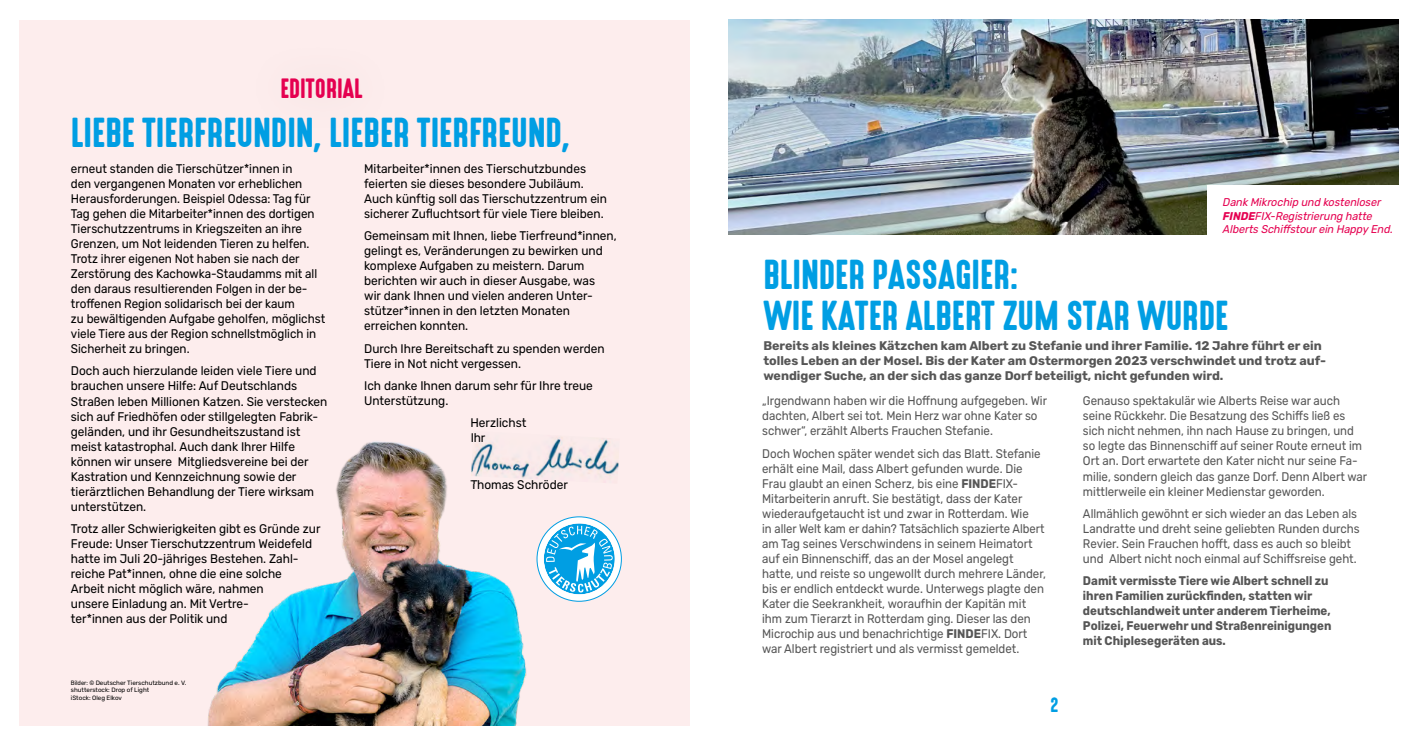
<style>
.page{position:relative;width:1418px;height:745px;background:#fff}
.page>*{position:absolute;margin:0;border:0;box-sizing:border-box;transform-origin:0 0}
.t1{font:37.5px/41.2px "High Voltage";color:#009ee3}
.t2{font:25px "High Voltage";color:#e50050}
.t3{font:18.75px "High Voltage";color:#009ee3}
.t4{font:12.5px/15px "Rubik";color:#565656;scale:.92 1}
.t5{font:12.5px/15px "Rubik";color:#000;scale:.95 1}
.t6{font:12.5px/15px "Rubik";color:#000;scale:.93 1}
.t7{font:700 12.5px/15px "Rubik";color:#565656}
.t8{font:700 12.5px/15px "Rubik";color:#565656;scale:.92 1}
.t9{font:italic 11.25px/13.8px "Rubik";color:#e50050;scale:.95 1}
.t10{font:6.25px/7.5px "Rubik";color:#000;scale:.93 1}
.s1{font-weight:700}
</style>
<div class="page">
<div style="left:19px;top:19px;width:670px;height:706px;background:#fdeded"></div>
<svg style="left:590px;top:523px;width:25px;height:71px"></svg>
<div style="left:537px;top:516px;width:84px;height:84px;border:6px solid #fff;border-radius:50%"></div>
<img style="left:208px;top:441px;width:382px;height:284px">
<img style="left:728px;top:19px;width:670px;height:216px">
<div style="left:1207px;top:185px;width:193px;height:52px;background:#fff"></div>
<img style="left:471px;top:437px;width:148px;height:46px">
<h2 class="t2" style="left:280px;top:74px;width:84px">EDITORIAL</h2>
<h1 class="t1" style="left:71px;top:113px;width:501px">LIEBE TIERFREUNDIN, LIEBER TIERFREUND,</h1>
<p class="t6" style="left:71px;top:161px;width:275px">erneut standen die Tierschützer*innen in<br>den vergangenen Monaten vor erheblichen Herausforderungen. Beispiel Odessa: Tag für Tag gehen die Mitarbeiter*innen des dortigen Tierschutzzentrums in Kriegszeiten an ihre Grenzen, um Not leidenden Tieren zu helfen.<br>Trotz ihrer eigenen Not haben sie nach der Zerstörung des Kachowka-Staudamms mit all den daraus resultierenden Folgen in der be&shy;troffenen Region solidarisch bei der kaum<br>zu bewältigenden Aufgabe geholfen, möglichst viele Tiere aus der Region schnellstmöglich in Sicherheit zu bringen.</p>
<p class="t5" style="left:71px;top:364px;width:271px">Doch auch hierzulande leiden viele Tiere und brauchen unsere Hilfe: Auf Deutschlands Straßen leben Millionen Katzen. Sie verstecken sich auf Friedhöfen oder stillgelegten Fabrik&shy;geländen, und ihr Gesundheitszustand ist meist katastrophal. Auch dank Ihrer Hilfe können wir unsere Mitgliedsvereine bei der Kastration und Kennzeichnung sowie der tierärztlichen Behandlung der Tiere wirksam unterstützen.</p>
<p class="t5" style="left:71px;top:521px;width:264px">Trotz aller Schwierigkeiten gibt es Gründe zur Freude: Unser Tierschutzzentrum Weidefeld hatte im Juli 20-jähriges Bestehen. Zahl&shy;reiche Pat*innen, ohne die eine solche<br>Arbeit nicht möglich wäre, nahmen<br>unsere Einladung an. Mit Vertre-<br>ter*innen aus der Politik und</p>
<p class="t10" style="left:71px;top:678px;width:126px">Bilder: © Deutscher Tierschutzbund e. V. shutterstock: Drop of Light<br>iStock: Oleg Elkov</p>
<p class="t5" style="left:364px;top:161px;width:257px">Mitarbeiter*innen des Tierschutzbundes feierten sie dieses besondere Jubiläum.<br>Auch künftig soll das Tierschutzzentrum ein sicherer Zufluchtsort für viele Tiere bleiben.</p>
<p class="t5" style="left:364px;top:229px;width:267px">Gemeinsam mit Ihnen, liebe Tierfreund*innen, gelingt es, Veränderungen zu bewirken und komplexe Aufgaben zu meistern. Darum berichten wir auch in dieser Ausgabe, was<br>wir dank Ihnen und vielen anderen Unter&shy;stützer*innen in den letzten Monaten erreichen konnten.</p>
<p class="t5" style="left:364px;top:341px;width:255px">Durch Ihre Bereitschaft zu spenden werden<br>Tiere in Not nicht vergessen.</p>
<p class="t5" style="left:364px;top:378px;width:242px">Ich danke Ihnen darum sehr für Ihre treue<br>Unterstützung.</p>
<p class="t5" style="left:470px;top:415px;width:60px">Herzlichst<br>Ihr</p>
<p class="t5" style="left:470px;top:476px;width:104px">Thomas Schröder</p>
<p class="t9" style="left:1222px;top:195px;width:183px">DankMikrochip und kostenloser<br><span class="s1">FINDE</span>FIX-Registrierung hatte<br>Alberts Schiffstourein HappyEnd.</p>
<h1 class="t1" style="left:763px;top:255px;width:466px">BLINDER PASSAGIER:<br>WIE KATER ALBERT ZUM STAR WURDE</h1>
<p class="t7" style="left:763px;top:338px;width:564px">Bereits als kleines Kätzchen kam Albert zu Stefanie und ihrer Familie. 12 Jahre führt er ein tolles Leben an der Mosel. Bis der Kater am Ostermorgen 2023 verschwindet und trotz auf&shy;wendiger Suche, an der sich das ganze Dorf beteiligt, nicht gefunden wird.</p>
<p class="t4" style="left:762px;top:393px;width:311px">„Irgendwann haben wir die Hoffnung aufgegeben. Wir dachten, Albert sei tot. Mein Herz war ohne Kater so schwer“, erzählt Alberts Frauchen Stefanie.</p>
<p class="t4" style="left:762px;top:446px;width:310px">Doch Wochen später wendet sich das Blatt. Stefanie erhält eine Mail, dass Albert gefunden wurde. Die Frau glaubt an einen Scherz, bis eine <span class="s1">FINDE</span>FIX-Mitarbeiterin anruft. Sie bestätigt, dass der Kater wiederaufgetaucht ist und zwar in Rotterdam. Wie<br>in aller Welt kam er dahin? Tatsächlich spazierte Albert am Tag seines Verschwindens in seinem Heimatort auf ein Binnenschiff, das an der Mosel angelegt hatte, und reiste so ungewollt durch mehrere Länder, bis er endlich entdeckt wurde. Unterwegs plagte den Kater die Seekrankheit, woraufhin der Kapitän mit ihm zum Tierarzt in Rotterdam ging. Dieser las den Microchip aus und benachrichtige <span class="s1">FINDE</span>FIX. Dort war Albert registriert und als vermisst gemeldet.</p>
<h3 class="t3" style="left:1050px;top:694px;width:9px">2</h3>
<p class="t4" style="left:1082px;top:393px;width:310px">Genauso spektakulär wie Alberts Reise war auch seine Rückkehr. Die Besatzung des Schiffs ließ es sich nicht nehmen, ihn nach Hause zu bringen, und so legte das Binnenschiff auf seiner Route erneut im Ort an. Dort erwartete den Kater nicht nur seine Fa&shy;milie, sondern gleich das ganze Dorf. Denn Albert war mittlerweile ein kleiner Medienstar geworden.</p>
<p class="t4" style="left:1082px;top:506px;width:302px">Allmählich gewöhnt er sich wieder an das Leben als Landratte und dreht seine geliebten Runden durchs Revier. Sein Frauchen hofft, dass es auch so bleibt und Albert nicht noch einmal auf Schiffsreise geht.</p>
<p class="t8" style="left:1082px;top:573px;width:271px">Damit vermisste Tiere wie Albert schnell zu ihren Familien zurückfinden, statten wir deutschlandweit unter anderem Tierheime, Polizei, Feuerwehr und Straßenreinigungen mit Chiplesegeräten aus.</p>
</div>
